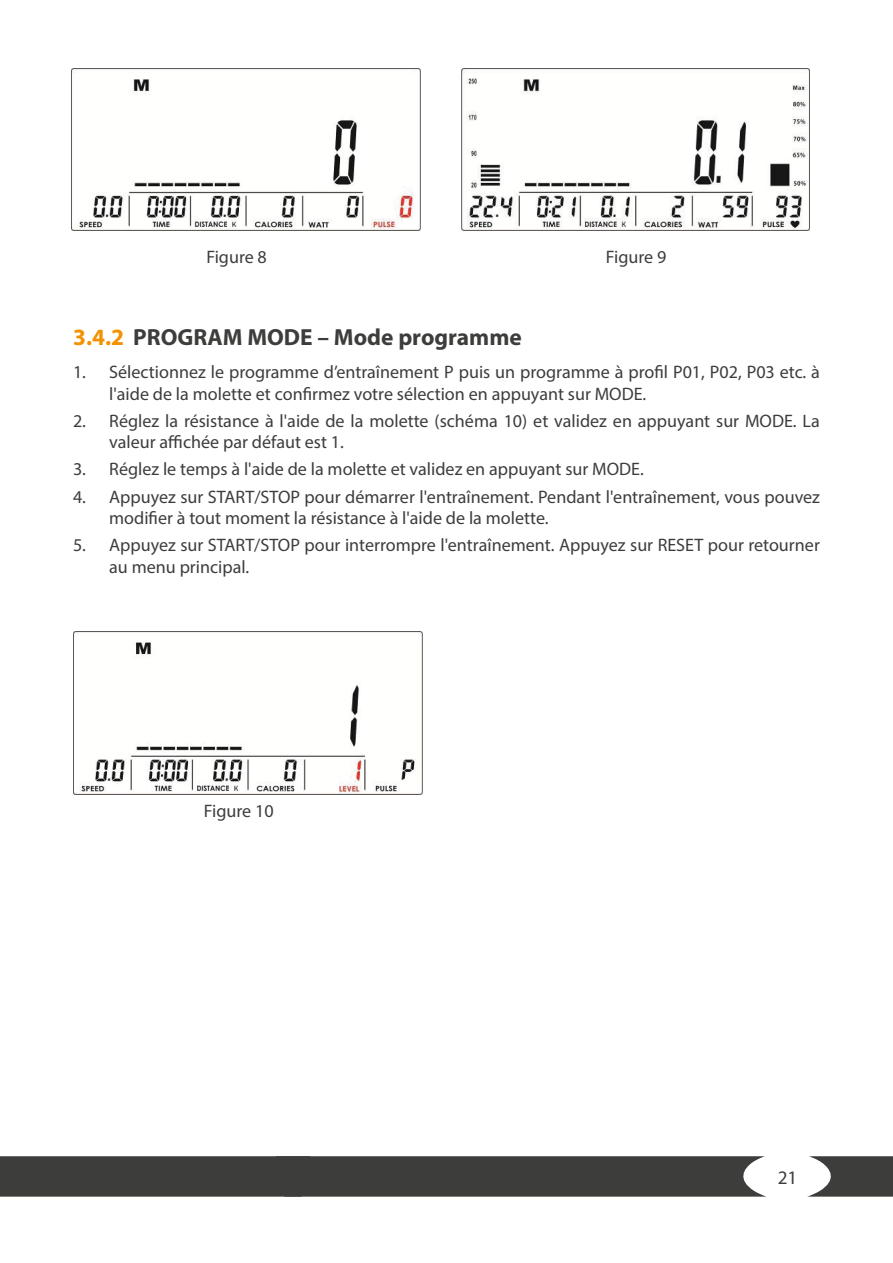
<style>
.page{position:relative;width:893px;height:1263px;background:#fff}
.page>*{position:absolute;margin:0;border:0;box-sizing:border-box;transform-origin:0 0}
.t1{font:700 23.4px "Myriad Pro";color:#3d3d3c}
.t2{font:19.2px "Myriad Pro";color:#3d3d3c}
.t3{font:18.15px/21.3px "Myriad Pro";color:#3d3d3c}
.s1{color:#f39200}
</style>
<div class="page">
<img style="left:71px;top:68px;width:349px;height:162px">
<img style="left:461px;top:68px;width:349px;height:163px">
<img style="left:73px;top:631px;width:349px;height:163px">
<div style="left:0;top:1156px;width:765px;height:40px;background:#3d3d3c"></div>
<svg style="left:809px;top:1156px;width:84px;height:40px"></svg>
<p class="t3" style="left:206px;top:246px;width:62px">Figure 8</p>
<p class="t3" style="left:606px;top:246px;width:62px">Figure 9</p>
<p class="t1" style="left:73px;top:322px;width:450px"><span class="s1">3.4.2</span> PROGRAM MODE – Mode programme</p>
<p class="t3" style="left:109px;top:361px;width:712px;text-indent:-36px">1. Sélectionnez le programme d’entraînement P puis un programme à profil P01, P02, P03 etc. à l'aide de la molette et confirmez votre sélection en appuyant sur MODE.</p>
<p class="t3" style="left:109px;top:410px;width:712px;text-indent:-36px">2. Réglez la résistance à l'aide de la molette (schéma 10) et validez en appuyant sur MODE. La valeur affichée par défaut est 1.</p>
<p class="t3" style="left:73px;top:458px;width:572px">3. Réglez le temps à l'aide de la molette et validez en appuyant sur MODE.</p>
<p class="t3" style="left:109px;top:486px;width:712px;text-indent:-36px">4. Appuyez sur START/STOP pour démarrer l'entraînement. Pendant l'entraînement, vous pouvez modifier à tout moment la résistance à l'aide de la molette.</p>
<p class="t3" style="left:109px;top:534px;width:712px;text-indent:-36px">5. Appuyez sur START/STOP pour interrompre l'entraînement. Appuyez sur RESET pour retourner au menu principal.</p>
<p class="t3" style="left:204px;top:800px;width:71px">Figure 10</p>
<p class="t2" style="left:778px;top:1166px;width:21px">21</p>
</div>
